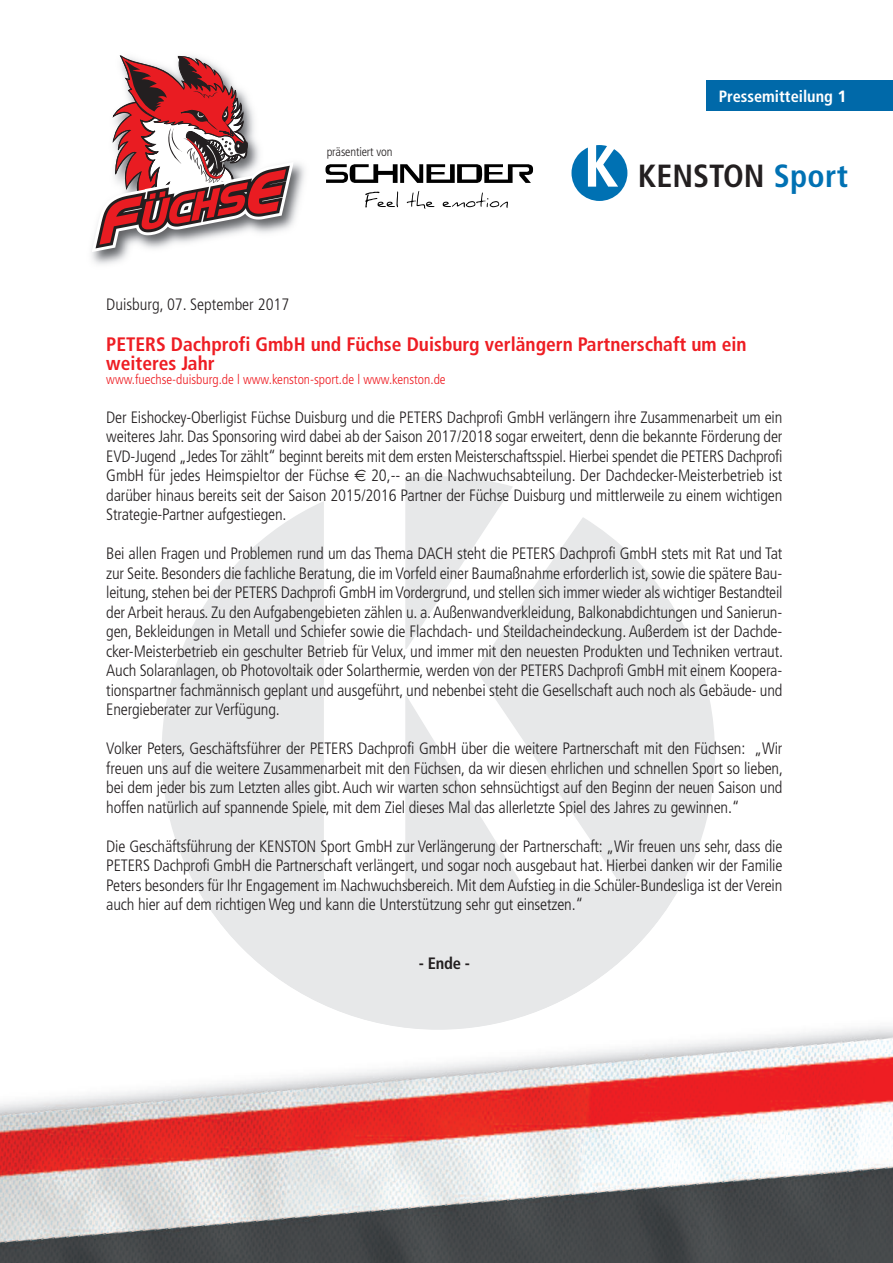
<style>
.page{position:relative;width:893px;height:1263px;background:#fff}
.page>*{position:absolute;margin:0;border:0;box-sizing:border-box;transform-origin:0 0}
.t1{font:700 condensed 32.1px "Frutiger";color:#231f20}
.t2{font:700 condensed 19.5px/19.5px "Frutiger";color:#ee1d23}
.t3{font:300 condensed 16.5px/19.5px "Frutiger";letter-spacing:-.01em;color:#231f20;text-align:justify}
.t4{font:700 condensed 16.5px "Frutiger";color:#231f20}
.t5{font:700 condensed 16.35px "Frutiger";color:#fff}
.t6{font:300 condensed 13.5px "Frutiger";color:#ee1d23}
.t7{font:300 condensed 12.45px "Frutiger";letter-spacing:-.01em;color:#231f20}
.s1{font-stretch:normal}
.s2{color:#0071b3}
</style>
<div class="page">
<svg style="left:405px;top:476px;width:108px;height:25px"></svg>
<svg style="left:162px;top:501px;width:553px;height:382px;fill:#e7e8e9"></svg>
<div style="left:706px;top:81px;width:187px;height:30px;background:#0069a9"></div>
<svg style="left:571px;top:145px;width:56px;height:56px"></svg>
<img style="left:91px;top:163px;width:214px;height:102px">
<svg style="left:92px;top:55px;width:202px;height:197px"></svg>
<img style="left:0;top:904px;width:893px;height:359px">
<img style="left:225px;top:929px;width:385px;height:101px">
<svg style="left:325px;top:164px;width:208px;height:19px"></svg>
<svg style="left:365px;top:191px;width:33px;height:16px"></svg>
<svg style="left:407px;top:191px;width:27px;height:18px"></svg>
<svg style="left:443px;top:192px;width:65px;height:16px"></svg>
<p class="t7" style="left:327px;top:147px;width:67px">präsentiert von</p>
<p class="t5" style="left:719px;top:89px;width:129px">Pressemitteilung <span class="s1">1</span></p>
<h1 class="t1" style="left:638px;top:163px;width:212px">KENSTON <span class="s2">Sport</span></h1>
<p class="t3" style="left:106px;top:296px;width:185px">Duisburg, 07. September 2017</p>
<p class="t2" style="left:106px;top:336px;width:642px">PETERS Dachprofi GmbH und Füchse Duisburg verlängern Partnerschaft um ein weiteres Jahr</p>
<p class="t6" style="left:106px;top:373px;width:341px">www.fuechse-duisburg.de l www.kenston-sport.de l www.kenston.de</p>
<p class="t3" style="left:106px;top:408px;width:678px">Der Eishockey-Oberligist Füchse Duisburg und die PETERS Dachprofi GmbH verlängern ihre Zusammenarbeit um ein weiteres Jahr. Das Sponsoring wird dabei ab der Saison 2017/2018 sogar erweitert, denn die bekannte Förderung der EVD-Jugend „Jedes Tor zählt“ beginnt bereits mit dem ersten Meisterschaftsspiel. Hierbei spendet die PETERS Dachprofi GmbH für jedes Heimspieltor der Füchse</p>
<p class="t3" style="left:106px;top:467px;width:678px;text-indent:265px">20,-- an die Nachwuchsabteilung. Der Dachdecker-Meisterbetrieb ist darüber hinaus bereits seit der Saison 2015/2016 Partner der Füchse Duisburg und mittlerweile zu einem wichtigen Strategie-Partner aufgestiegen.</p>
<p class="t3" style="left:106px;top:545px;width:678px">Bei allen Fragen und Problemen rund um das Thema DACH steht die PETERS Dachprofi GmbH stets mit Rat und Tat zur Seite. Besonders die fachliche Beratung, die imVorfeld einer Baumaßnahme erforderlich ist, sowie die spätere Bau&shy;leitung, stehen bei der PETERS Dachprofi GmbH imVordergrund, und stellen sich immer wieder als wichtiger Bestandteil der Arbeit heraus. Zu den Aufgabengebieten zählen u. a.Außenwandverkleidung, Balkonabdichtungen und Sanierun&shy;gen, Bekleidungen in Metall und Schiefer sowie die Flachdach- und Steildacheindeckung. Außerdem ist der Dachde&shy;cker-Meisterbetrieb ein geschulter Betrieb für Velux, und immer mit den neuesten Produkten und Techniken vertraut.<br>Auch Solaranlagen, ob Photovoltaik oder Solarthermie, werden von der PETERS Dachprofi GmbH mit einem Koopera&shy;tionspartner fachmännisch geplant und ausgeführt, und nebenbei steht die Gesellschaft auch noch als Gebäude- und Energieberater zur Verfügung.</p>
<p class="t3" style="left:106px;top:740px;width:678px">Volker Peters, Geschäftsführer der PETERS Dachprofi GmbH über die weitere Partnerschaft mit den Füchsen: „Wir freuen uns auf die weitere Zusammenarbeit mit den Füchsen, da wir diesen ehrlichen und schnellen Sport so lieben, bei dem jeder bis zum Letzten alles gibt.Auch wir warten schon sehnsüchtigst auf den Beginn der neuen Saison und hoffen natürlich auf spannende Spiele, mit dem Ziel dieses Mal das allerletzte Spiel des Jahres zu gewinnen.“</p>
<p class="t3" style="left:106px;top:837px;width:678px">Die Geschäftsführung der KENSTON Sport GmbH zur Verlängerung der Partnerschaft: „Wir freuen uns sehr, dass die PETERS Dachprofi GmbH die Partnerschaft verlängert, und sogar noch ausgebaut hat. Hierbei danken wir der Familie Peters besonders für Ihr Engagement im Nachwuchsbereich. Mit dem Aufstieg in die Schüler-Bundesliga ist der Verein auch hier auf dem richtigen Weg und kann die Unterstützung sehr gut einsetzen.“</p>
<p class="t4" style="left:419px;top:956px;width:53px">- Ende -</p>
</div>
